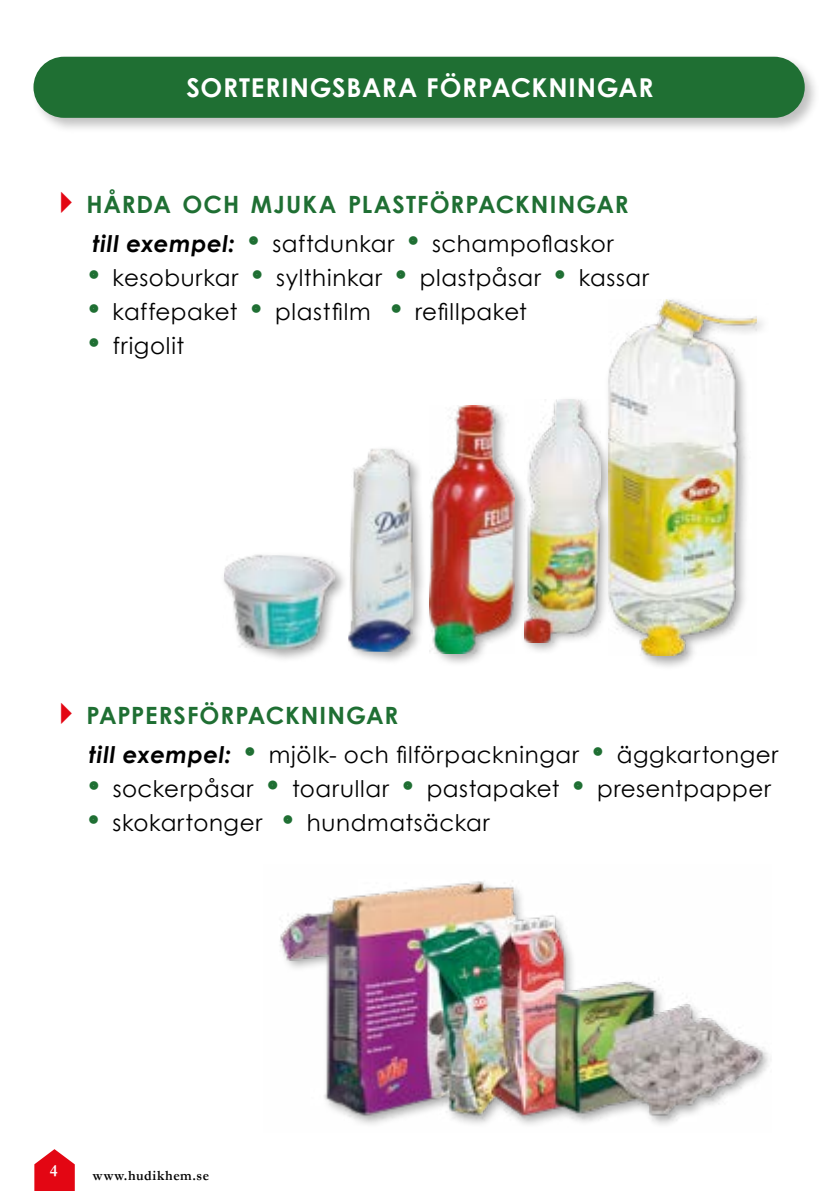
<style>
.page{position:relative;width:840px;height:1191px;background:#fff}
.page>*{position:absolute;margin:0;border:0;box-sizing:border-box;transform-origin:0 0}
.t1{font:700 26px "Century Gothic";color:#fff}
.t2{font:700 23.8px "Century Gothic";letter-spacing:.04em;color:#1f6f33}
.t3{font:23px "Century Gothic";letter-spacing:.025em;color:#000}
.t4{font:italic 700 23px "Century Gothic";letter-spacing:.025em;color:#000}
.t5{font:700 16.8px "Garamond";color:#fff}
.t6{font:700 14.4px "Garamond";letter-spacing:.05em;color:#000;scale:.95 1}
.s1{color:#e30613}
</style>
<div class="page">
<svg style="left:34px;top:1149px;width:41px;height:42px"></svg>
<div style="left:520px;top:397px;width:92px;height:258px;background:#000;opacity:.35"></div>
<img style="left:524px;top:400px;width:76px;height:242px">
<div style="left:220px;top:550px;width:128px;height:112px;background:#000;opacity:.35"></div>
<img style="left:221px;top:553px;width:115px;height:98px">
<div style="left:426px;top:402px;width:102px;height:264px;background:#000;opacity:.35"></div>
<img style="left:429px;top:405px;width:85px;height:248px">
<div style="left:345px;top:445px;width:82px;height:220px;background:#000;opacity:.35"></div>
<img style="left:348px;top:448px;width:68px;height:204px">
<div style="left:604px;top:296px;width:166px;height:374px;background:#000;opacity:.35"></div>
<img style="left:608px;top:299px;width:148px;height:357px">
<img style="left:280px;top:881px;width:489px;height:244px">
<div style="left:30px;top:53px;width:790px;height:80px;background:#000;opacity:.25"></div>
<div style="left:33px;top:57px;width:771px;height:61px;background:#1f6f33;border-radius:31px"></div>
<p class="t1" style="left:186px;top:68px;width:17px">SORTERINGS</p>
<p class="t1" style="left:346px;top:68px;width:35px">BARA</p>
<p class="t1" style="left:426px;top:68px;width:19px">FÖRPACKNINGAR</p>
<p class="t2" style="left:49px;top:186px;width:581px"><span class="s1">✔</span>hårda och mjuka plastförpackningar</p>
<p class="t4" style="left:93px;top:227px;width:143px">till exempel:</p>
<p class="t3" style="left:272px;top:228px;width:123px">saftdunkar</p>
<p class="t3" style="left:432px;top:228px;width:183px">schampoflaskor</p>
<p class="t3" style="left:113px;top:262px;width:127px">kesoburkar</p>
<p class="t3" style="left:276px;top:262px;width:107px">sylthinkar</p>
<p class="t3" style="left:419px;top:262px;width:123px">plastpåsar</p>
<p class="t3" style="left:578px;top:262px;width:72px">kassar</p>
<p class="t3" style="left:113px;top:295px;width:126px">kaffepaket</p>
<p class="t3" style="left:275px;top:295px;width:97px">plastfilm</p>
<p class="t3" style="left:415px;top:295px;width:113px">refillpaket</p>
<p class="t3" style="left:113px;top:329px;width:73px">frigolit</p>
<p class="t2" style="left:49px;top:697px;width:351px"><span class="s1">✔</span>pappersförpackningar</p>
<p class="t4" style="left:89px;top:737px;width:143px">till exempel:</p>
<p class="t3" style="left:269px;top:739px;width:311px">mjölk- och filförpackningar</p>
<p class="t3" style="left:616px;top:739px;width:163px">äggkartonger</p>
<p class="t3" style="left:113px;top:772px;width:142px">sockerpåsar</p>
<p class="t3" style="left:292px;top:772px;width:98px">toarullar</p>
<p class="t3" style="left:426px;top:772px;width:134px">pastapaket</p>
<p class="t3" style="left:596px;top:772px;width:175px">presentpapper</p>
<p class="t3" style="left:113px;top:806px;width:151px">skokartonger</p>
<p class="t3" style="left:307px;top:806px;width:184px">hundmatsäckar</p>
<p class="t5" style="left:50px;top:1159px;width:9px">4</p>
<p class="t6" style="left:93px;top:1165px;width:124px">www.hudikhem.se</p>
</div>
